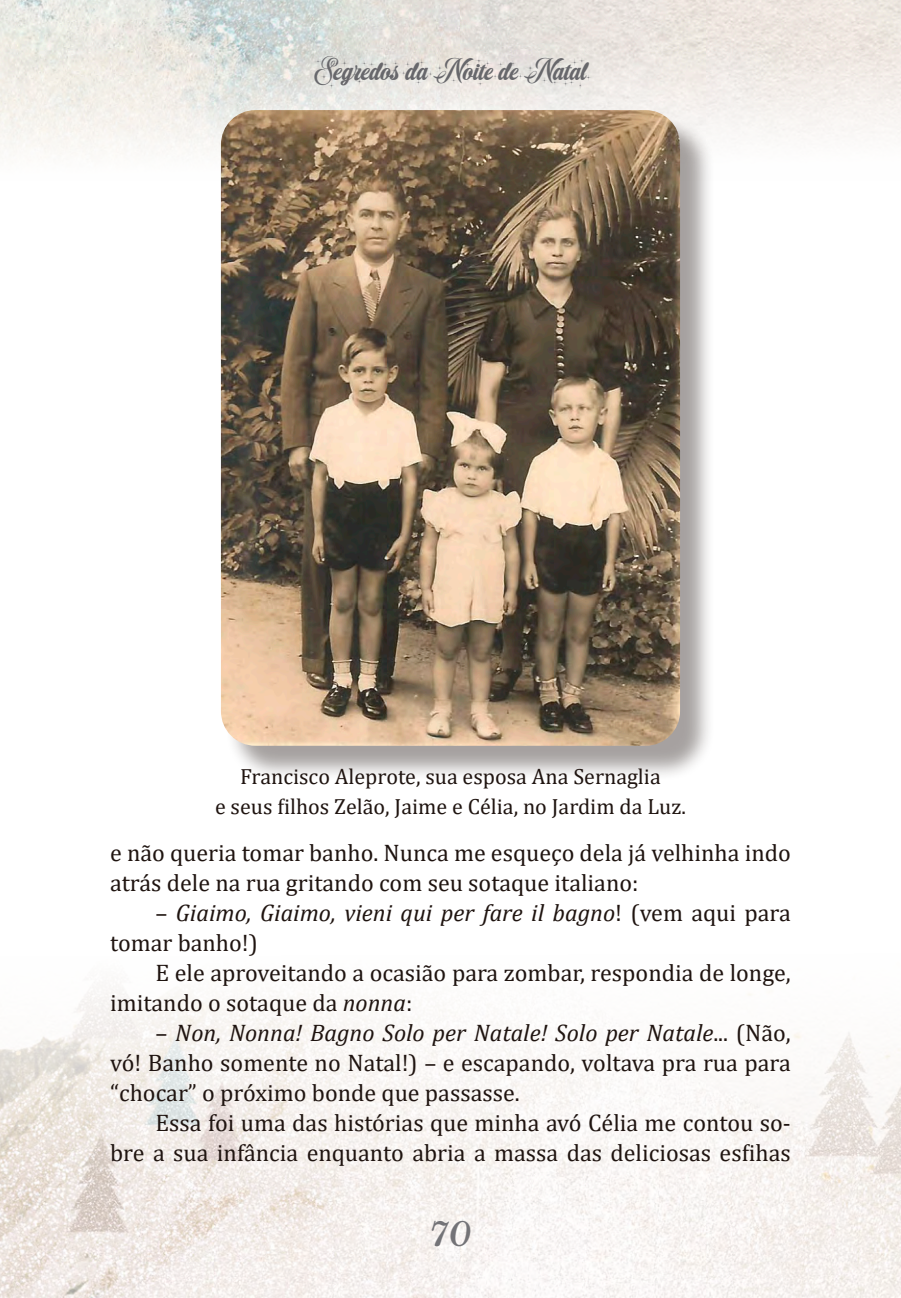
<style>
.page{position:relative;width:901px;height:1298px;background:#fff}
.page>*{position:absolute;margin:0;border:0;box-sizing:border-box;transform-origin:0 0}
.t1{font:40px "Adage Script JF";color:#737377}
.t2{font:30px "Christmas Sparkle PERSONALUSE";color:#67676b}
.CORPO_DO_TEXTO{font:24px/30px "Cambria";color:#1f1410}
.CORPO_DO_TEXTO-2{font:italic 24px/30px "Cambria";color:#1f1410}
.Legenda{font:22px/30px "Cambria";color:#1f1410;text-align:center}
.s1{font-style:normal}
.s2{font-style:italic}
</style>
<div class="page">
<img style="left:0;top:0;width:900px;height:180px">
<img style="left:0;top:985px;width:900px;height:312px">
<div style="left:225px;top:114px;width:490px;height:667px;background:#1f1410;opacity:.4"></div>
<img style="left:221px;top:110px;width:459px;height:635px">
<p class="t2" style="left:314px;top:50px;width:273px">Segredos da Noite de Natal</p>
<p class="Legenda" style="left:215px;top:761px;width:472px">Francisco Aleprote, sua esposa Ana Sernaglia<br>e seus filhos Zelão, Jaime e Célia, no Jardim da Luz.</p>
<p class="CORPO_DO_TEXTO" style="left:110px;top:837px;width:682px">e não queria tomar banho. Nunca me esqueço dela já velhinha indo atrás dele na rua gritando com seu sotaque italiano:</p>
<p class="CORPO_DO_TEXTO-2" style="left:110px;top:896px;width:682px;text-indent:45px"><span class="s1">–</span> Giaimo, Giaimo, vieni qui per fare il bagno<span class="s1">! (vem aqui para tomar banho!)</span></p>
<p class="CORPO_DO_TEXTO" style="left:110px;top:957px;width:682px;text-indent:45px">E ele aproveitando a ocasião para zombar, respondia de longe, imitando o sotaque da <span class="s2">nonna</span>:</p>
<p class="CORPO_DO_TEXTO" style="left:110px;top:1017px;width:682px;text-align:justify;text-indent:45px">– <span class="s2">Non, Nonna! Bagno Solo per Natale! Solo per Natale</span>... (Não, vó! Banho somente no Natal!) – e escapando, voltava pra rua para “chocar” o próximo bonde que passasse.</p>
<p class="CORPO_DO_TEXTO" style="left:110px;top:1107px;width:682px;text-align:right">Essa foi uma das histórias que minha avó Célia me contou so-<br>bre a sua infância enquanto abria a massa das deliciosas esfihas</p>
<h1 class="t1" style="left:429px;top:1205px;width:44px">70</h1>
</div>
